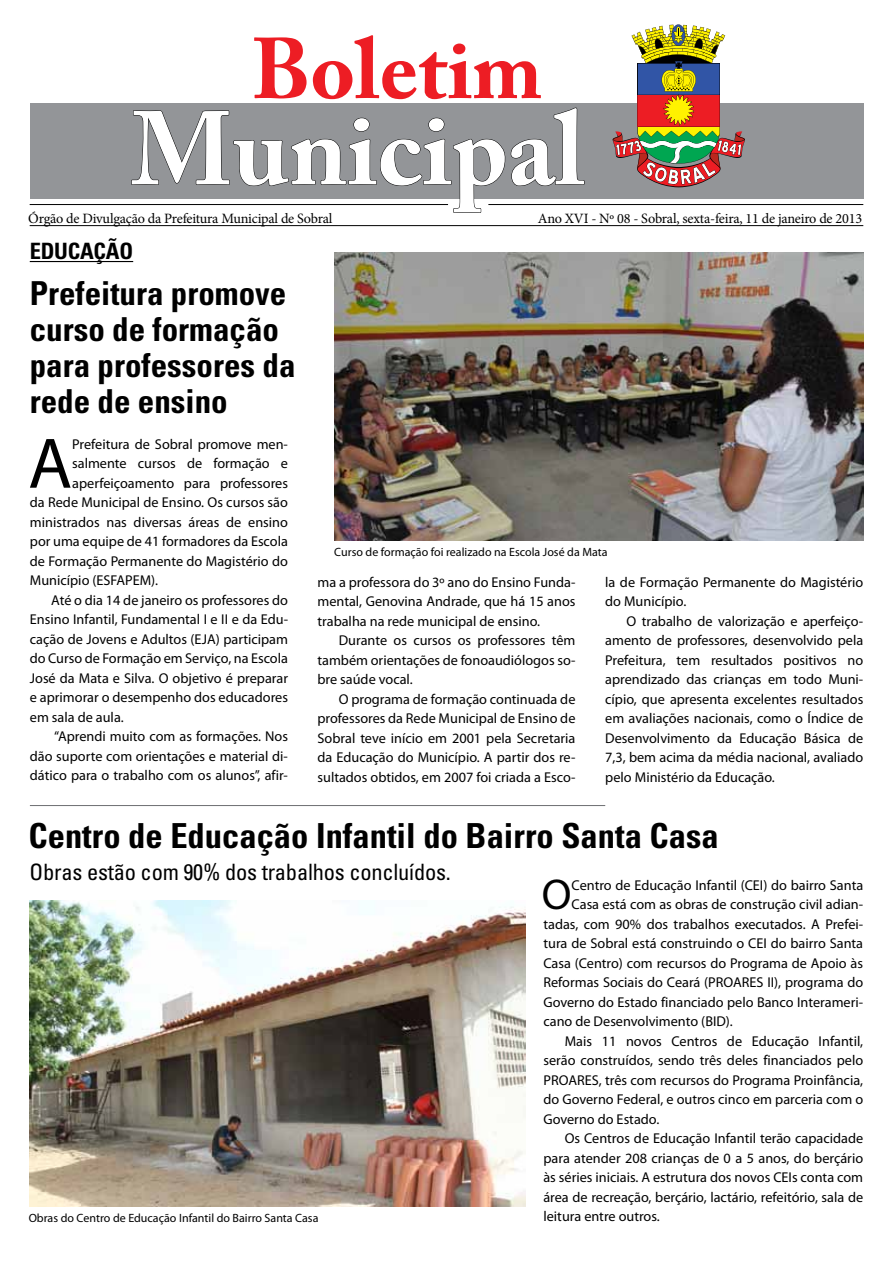
<style>
.page{position:relative;width:893px;height:1263px;background:#fff}
.page>*{position:absolute;margin:0;border:0;box-sizing:border-box;transform-origin:0 0}
.t1{font:700 103.05px "Adobe Caslon Pro";color:#f1f1f2}
.t2{font:700 85.2px "Adobe Caslon Pro";color:#ed1d24}
.t3{font:72.15px "Myriad Pro";color:#000}
.t4{font:43.2px "Myriad Pro";color:#000}
.t5{font:700 condensed 34.5px "Univers";color:#000}
.t6{font:700 condensed 33px/36px "Univers";color:#000}
.t7{font:condensed 22.5px "Univers";letter-spacing:-.01em;color:#000}
.t8{font:700 condensed 22.5px "Univers";letter-spacing:-.01em;color:#000}
.t9{font:14.25px/19.5px "Myriad Pro";color:#000;text-align:justify}
.t10{font:14.25px "Minion Pro";letter-spacing:-.015em;color:#000}
.t11{font:12px "Myriad Pro";color:#000}
</style>
<div class="page">
<hr style="left:30px;top:225px;width:833px;height:1px;background:#000">
<div style="left:30px;top:104px;width:833px;height:95px;background:#939598"></div>
<hr style="left:30px;top:204px;width:418px;height:1px;background:#000">
<hr style="left:488px;top:204px;width:375px;height:1px;background:#000">
<svg style="left:131px;top:110px;width:374px;height:103px"></svg>
<svg style="left:511px;top:107px;width:74px;height:79px"></svg>
<svg style="left:609px;top:24px;width:140px;height:163px"></svg>
<img style="left:30px;top:900px;width:496px;height:307px">
<hr style="left:30px;top:805px;width:575px;height:1px;background:#6d6e71">
<hr style="left:30px;top:261px;width:103px;height:1px;background:#000">
<img style="left:334px;top:252px;width:529px;height:288px">
<h2 class="t2" style="left:252px;top:19px;width:292px">Boletim</h2>
<h1 class="t1" style="left:131px;top:88px;width:455px">Municipal</h1>
<p class="t10" style="left:28px;top:209px;width:306px">Órgão de Divulgação da Prefeitura Municipal de Sobral</p>
<p class="t10" style="left:538px;top:209px;width:326px">Ano XVI - Nº 08 - Sobral, sexta-feira, 11 de janeiro de 2013</p>
<h3 class="t8" style="left:30px;top:237px;width:105px">EDUCAÇÃO</h3>
<h3 class="t6" style="left:30px;top:275px;width:267px">Prefeitura promove curso de formação para professores da rede de ensino</h3>
<h3 class="t3" style="left:28px;top:419px;width:46px">A</h3>
<p class="t9" style="left:72px;top:434px;width:217px">Prefeitura de Sobral promove men-</p>
<p class="t9" style="left:72px;top:453px;width:217px">salmente cursos de formação e</p>
<p class="t9" style="left:72px;top:473px;width:217px">aperfeiçoamento para professores</p>
<p class="t9" style="left:30px;top:492px;width:260px">da Rede Municipal de Ensino. Os cursos são</p>
<p class="t9" style="left:30px;top:512px;width:260px">ministrados nas diversas áreas de ensino</p>
<p class="t9" style="left:30px;top:531px;width:260px">por uma equipe de 41 formadores da Escola</p>
<p class="t9" style="left:30px;top:551px;width:260px">de Formação Permanente do Magistério do</p>
<p class="t9" style="left:30px;top:570px;width:130px">Município (ESFAPEM).</p>
<p class="t9" style="left:51px;top:590px;width:238px">Até o dia 14 de janeiro os professores do</p>
<p class="t9" style="left:30px;top:609px;width:260px">Ensino Infantil, Fundamental I e II e da Edu-</p>
<p class="t9" style="left:30px;top:629px;width:260px">cação de Jovens e Adultos (EJA) participam</p>
<p class="t9" style="left:30px;top:648px;width:260px">do Curso de Formação em Serviço, na Escola</p>
<p class="t9" style="left:30px;top:668px;width:260px">José da Mata e Silva. O objetivo é preparar</p>
<p class="t9" style="left:30px;top:687px;width:260px">e aprimorar o desempenho dos educadores</p>
<p class="t9" style="left:30px;top:707px;width:95px">em sala de aula.</p>
<p class="t9" style="left:54px;top:726px;width:235px">“Aprendi muito com as formações. Nos</p>
<p class="t9" style="left:30px;top:746px;width:260px">dão suporte com orientações e material di-</p>
<p class="t9" style="left:30px;top:765px;width:260px">dático para o trabalho com os alunos”, afir-</p>
<p class="t11" style="left:334px;top:544px;width:275px">Curso de formação foi realizado na Escola José da Mata</p>
<p class="t9" style="left:317px;top:572px;width:259px">ma a professora do 3º ano do Ensino Funda&shy;mental, Genovina Andrade, que há 15 anos trabalha na rede municipal de ensino.</p>
<p class="t9" style="left:317px;top:630px;width:259px;text-indent:21px">Durante os cursos os professores têm também orientações de fonoaudiólogos so&shy;bre saúde vocal.</p>
<p class="t9" style="left:317px;top:689px;width:259px;text-indent:21px">O programa de formação continuada de professores da Rede Municipal de Ensino de Sobral teve início em 2001 pela Secretaria da Educação do Município. A partir dos re&shy;sultados obtidos, em 2007 foi criada a Esco-</p>
<p class="t9" style="left:605px;top:572px;width:260px">la de Formação Permanente do Magistério do Município.</p>
<p class="t9" style="left:605px;top:611px;width:260px;text-indent:21px">O trabalho de valorização e aperfeiço&shy;amento de professores, desenvolvido pela Prefeitura, tem resultados positivos no aprendizado das crianças em todo Muni&shy;cípio, que apresenta excelentes resultados em avaliações nacionais, como o Índice de Desenvolvimento da Educação Básica de 7,3, bem acima da média nacional, avaliado pelo Ministério da Educação.</p>
<h3 class="t5" style="left:29px;top:814px;width:691px">Centro de Educação Infantil do Bairro Santa Casa</h3>
<h3 class="t7" style="left:30px;top:857px;width:423px">Obras estão com 90% dos trabalhos concluídos.</h3>
<h3 class="t4" style="left:542px;top:868px;width:31px">O</h3>
<p class="t9" style="left:572px;top:875px;width:293px">Centro de Educação Infantil (CEI) do bairro Santa</p>
<p class="t9" style="left:572px;top:895px;width:293px">Casa está com as obras de construção civil adian-</p>
<p class="t9" style="left:543px;top:914px;width:321px">tadas, com 90% dos trabalhos executados. A Prefei-</p>
<p class="t9" style="left:543px;top:934px;width:321px">tura de Sobral está construindo o CEI do bairro Santa</p>
<p class="t9" style="left:543px;top:953px;width:321px">Casa (Centro) com recursos do Programa de Apoio às</p>
<p class="t9" style="left:543px;top:973px;width:321px">Reformas Sociais do Ceará (PROARES II), programa do</p>
<p class="t9" style="left:543px;top:992px;width:321px">Governo do Estado financiado pelo Banco Interameri-</p>
<p class="t9" style="left:543px;top:1011px;width:191px">cano de Desenvolvimento (BID).</p>
<p class="t9" style="left:565px;top:1031px;width:300px">Mais 11 novos Centros de Educação Infantil,</p>
<p class="t9" style="left:543px;top:1050px;width:321px">serão construídos, sendo três deles financiados pelo</p>
<p class="t9" style="left:543px;top:1070px;width:321px">PROARES, três com recursos do Programa Proinfância,</p>
<p class="t9" style="left:543px;top:1089px;width:321px">do Governo Federal, e outros cinco em parceria com o</p>
<p class="t9" style="left:543px;top:1109px;width:117px">Governo do Estado.</p>
<p class="t9" style="left:565px;top:1128px;width:300px">Os Centros de Educação Infantil terão capacidade</p>
<p class="t9" style="left:543px;top:1148px;width:321px">para atender 208 crianças de 0 a 5 anos, do berçário</p>
<p class="t9" style="left:543px;top:1167px;width:321px">às séries iniciais. A estrutura dos novos CEIs conta com</p>
<p class="t9" style="left:543px;top:1187px;width:321px">área de recreação, berçário, lactário, refeitório, sala de</p>
<p class="t9" style="left:543px;top:1206px;width:118px">leitura entre outros.</p>
<p class="t11" style="left:29px;top:1210px;width:291px">Obras do Centro de Educação Infantil do Bairro Santa Casa</p>
</div>
